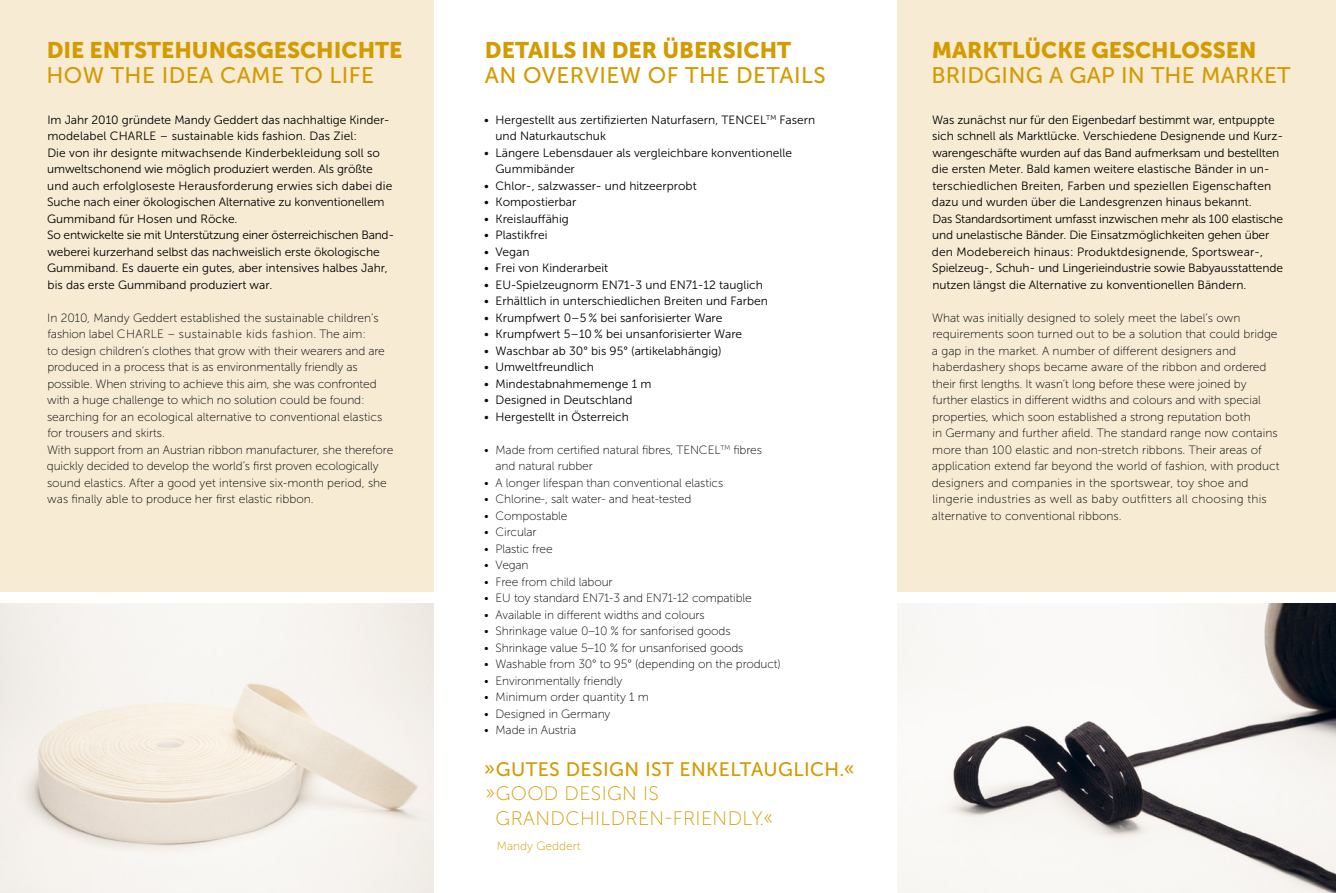
<style>
.page{position:relative;width:1336px;height:893px;background:#fff}
.page>*{position:absolute;margin:0;border:0;box-sizing:border-box;transform-origin:0 0}
.t1{font:22.5px "Museo Sans 900";color:#d39b00}
.t2{font:22.5px "Museo Sans 500";letter-spacing:.02em;color:#d39b00}
.t3{font:19.5px/24.8px "Museo Sans 100";letter-spacing:.02em;color:#d39b00}
.t4{font:19.5px "Museo Sans 500";letter-spacing:.02em;color:#d39b00}
.t5{font:12px/16.5px "Museo Sans 100";letter-spacing:-.01em;color:#000}
.t6{font:12px/16.5px "Museo Sans 300";color:#000}
.t7{font:12px "Museo Sans 100";color:#d39b00}
</style>
<div class="page">
<div style="left:897px;top:0;width:438px;height:591px;background:#f7ebd4"></div>
<img style="left:0;top:604px;width:434px;height:289px">
<div style="left:0;top:0;width:434px;height:591px;background:#f7ebd4"></div>
<img style="left:897px;top:604px;width:438px;height:289px">
<h1 class="t1" style="left:47px;top:37px;width:357px">DIE ENTSTEHUNGSGESCHICHTE</h1>
<h1 class="t2" style="left:46px;top:62px;width:329px">HOW THE IDEA CAME TO LIFE</h1>
<p class="t6" style="left:47px;top:111px;width:348px">Im Jahr 2010 gründete Mandy Geddert das nachhaltige Kinder&shy;modelabel CHARLE – sustainable kids fashion. Das Ziel:<br>Die von ihr designte mitwachsende Kinderbekleidung soll so umweltschonend wie möglich produziert werden. Als größte und auch erfolgloseste Herausforderung erwies sich dabei die Suche nach einer ökologischen Alternative zu konventionellem Gummiband für Hosen und Röcke.<br>So entwickelte sie mit Unterstützung einer österreichischen Band&shy;weberei kurzerhand selbst das nachweislich erste ökologische Gummiband. Es dauerte ein gutes, aber intensives halbes Jahr, bis das erste Gummiband produziert war.</p>
<p class="t5" style="left:47px;top:310px;width:348px">In 2010, Mandy Geddert established the sustainable children’s fashion label CHARLE – sustainable kids fashion. The aim:<br>to design children’s clothes that grow with their wearers and are produced in a process that is as environmentally friendly as possible. When striving to achieve this aim, she was confronted with a huge challenge to which no solution could be found: searching for an ecological alternative to conventional elastics for trousers and skirts.<br>With support from an Austrian ribbon manufacturer, she therefore quickly decided to develop the world’s first proven ecologically sound elastics. After a good yet intensive six-month period, she was finally able to produce her first elastic ribbon.</p>
<h1 class="t1" style="left:485px;top:37px;width:307px">DETAILS IN DER ÜBERSICHT</h1>
<h1 class="t2" style="left:484px;top:62px;width:342px">AN OVERVIEW OF THE DETAILS</h1>
<p class="t6" style="left:495px;top:111px;width:321px;text-indent:-11px">• Hergestellt aus zertifizierten Naturfasern, TENCEL<sup>TM</sup> Fasern und Naturkautschuk</p>
<p class="t6" style="left:495px;top:144px;width:298px;text-indent:-11px">• Längere Lebensdauer als vergleichbare konventionelle<br>Gummibänder</p>
<p class="t6" style="left:484px;top:177px;width:214px">• Chlor-, salzwasser- und hitzeerprobt</p>
<p class="t6" style="left:484px;top:194px;width:94px">• Kompostierbar</p>
<p class="t6" style="left:484px;top:210px;width:86px">• Kreislauffähig</p>
<p class="t6" style="left:484px;top:227px;width:65px">• Plastikfrei</p>
<p class="t6" style="left:484px;top:243px;width:47px">• Vegan</p>
<p class="t6" style="left:484px;top:260px;width:125px">• Frei von Kinderarbeit</p>
<p class="t6" style="left:484px;top:276px;width:280px">• EU-Spielzeugnorm EN71-3 und EN71-12 tauglich</p>
<p class="t6" style="left:484px;top:293px;width:285px">• Erhältlich in unterschiedlichen Breiten und Farben</p>
<p class="t6" style="left:484px;top:309px;width:240px">• Krumpfwert 0–5 % bei sanforisierter Ware</p>
<p class="t6" style="left:484px;top:326px;width:259px">• Krumpfwert 5–10 % bei unsanforisierter Ware</p>
<p class="t6" style="left:484px;top:342px;width:239px">• Waschbar ab 30° bis 95° (artikelabhängig)</p>
<p class="t6" style="left:484px;top:359px;width:111px">• Umweltfreundlich</p>
<p class="t6" style="left:484px;top:375px;width:169px">• Mindestabnahmemenge 1 m</p>
<p class="t6" style="left:484px;top:392px;width:150px">• Designed in Deutschland</p>
<p class="t6" style="left:484px;top:408px;width:146px">• Hergestellt in Österreich</p>
<p class="t5" style="left:495px;top:442px;width:268px;text-indent:-11px">• Made from certified natural fibres, TENCEL<sup>TM</sup> fibres and natural rubber</p>
<p class="t5" style="left:484px;top:475px;width:241px">• A longer lifespan than conventional elastics</p>
<p class="t5" style="left:484px;top:491px;width:209px">• Chlorine-, salt water- and heat-tested</p>
<p class="t5" style="left:484px;top:508px;width:85px">• Compostable</p>
<p class="t5" style="left:484px;top:524px;width:54px">• Circular</p>
<p class="t5" style="left:484px;top:541px;width:70px">• Plastic free</p>
<p class="t5" style="left:484px;top:557px;width:46px">• Vegan</p>
<p class="t5" style="left:484px;top:574px;width:130px">• Free from child labour</p>
<p class="t5" style="left:484px;top:590px;width:269px">• EU toy standard EN71-3 and EN71-12 compatible</p>
<p class="t5" style="left:484px;top:607px;width:222px">• Available in different widths and colours</p>
<p class="t5" style="left:484px;top:623px;width:248px">• Shrinkage value 0–10 % for sanforised goods</p>
<p class="t5" style="left:484px;top:640px;width:261px">• Shrinkage value 5–10 % for unsanforised goods</p>
<p class="t5" style="left:484px;top:656px;width:298px">• Washable from 30° to 95° (depending on the product)</p>
<p class="t5" style="left:484px;top:673px;width:140px">• Environmentally friendly</p>
<p class="t5" style="left:484px;top:689px;width:166px">• Minimum order quantity 1 m</p>
<p class="t5" style="left:484px;top:706px;width:128px">• Designed in Germany</p>
<p class="t5" style="left:484px;top:722px;width:94px">• Made in Austria</p>
<h2 class="t4" style="left:484px;top:758px;width:372px">»GUTES DESIGN IST ENKELTAUGLICH.«</h2>
<h2 class="t3" style="left:495px;top:781px;width:279px;text-indent:-10px">»GOOD DESIGN IS<br>GRANDCHILDREN-FRIENDLY.«</h2>
<p class="t7" style="left:497px;top:839px;width:85px">Mandy Geddert</p>
<h1 class="t1" style="left:931px;top:37px;width:326px">MARKTLÜCKE GESCHLOSSEN</h1>
<h1 class="t2" style="left:931px;top:62px;width:360px">BRIDGING A GAP IN THE MARKET</h1>
<p class="t6" style="left:931px;top:111px;width:353px">Was zunächst nur für den Eigenbedarf bestimmt war, entpuppte sich schnell als Marktlücke. Verschiedene Designende und Kurz&shy;warengeschäfte wurden auf das Band aufmerksam und bestellten die ersten Meter. Bald kamen weitere elastische Bänder in un&shy;terschiedlichen Breiten, Farben und speziellen Eigenschaften dazu und wurden über die Landesgrenzen hinaus bekannt.<br>Das Standardsortiment umfasst inzwischen mehr als 100 elastische und unelastische Bänder. Die Einsatzmöglichkeiten gehen über den Modebereich hinaus: Produktdesignende, Sportswear-, Spielzeug-, Schuh- und Lingerieindustrie sowie Babyausstattende nutzen längst die Alternative zu konventionellen Bändern.</p>
<p class="t5" style="left:931px;top:310px;width:349px">What was initially designed to solely meet the label’s own requirements soon turned out to be a solution that could bridge a gap in the market. A number of different designers and haberdashery shops became aware of the ribbon and ordered their first lengths. It wasn’t long before these were joined by further elastics in different widths and colours and with special properties, which soon established a strong reputation both<br>in Germany and further afield. The standard range now contains more than 100 elastic and non-stretch ribbons. Their areas of application extend far beyond the world of fashion, with product designers and companies in the sportswear, toy shoe and lingerie industries as well as baby outfitters all choosing this alternative to conventional ribbons.</p>
</div>
